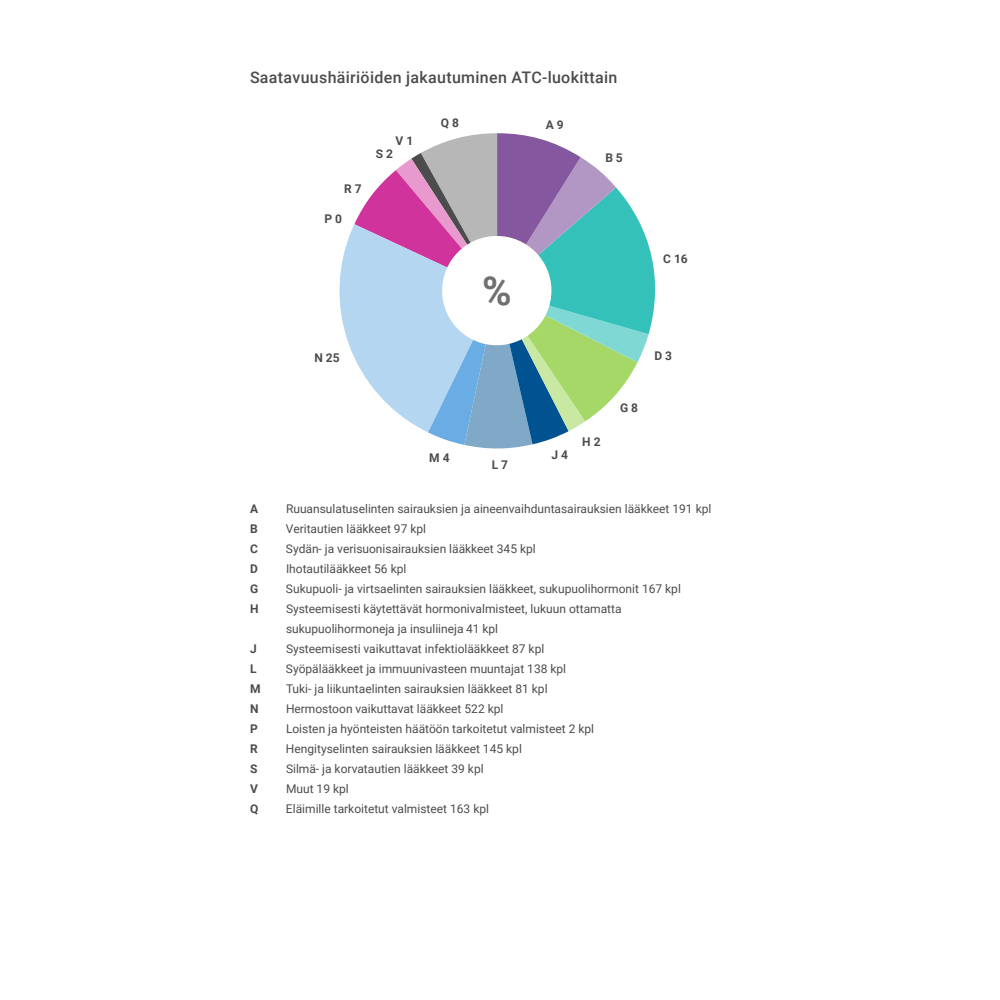
<style>
.page{position:relative;width:1000px;height:1000px;background:#fff}
.page>*{position:absolute;margin:0;border:0;box-sizing:border-box;transform-origin:0 0}
.t1{font:700 40px "Roboto";color:#707070}
.t2{font:500 16px "Roboto";letter-spacing:.02em;color:#4c4c4c}
.t3{font:12px/20px "Roboto";color:#4c4c4c}
.t4{font:700 12px "Roboto";color:#4c4c4c}
</style>
<div class="page">
<svg style="left:339px;top:133px;width:317px;height:316px"></svg>
<div style="left:442px;top:236px;width:109px;height:109px;background:#fff;border-radius:50%"></div>
<h2 class="t2" style="left:250px;top:66px;width:369px">Saatavuushäiriöiden jakautuminen ATC-luokittain</h2>
<p class="t4" style="left:344px;top:180px;width:19px">R 7</p>
<p class="t4" style="left:325px;top:210px;width:19px">P 0</p>
<p class="t4" style="left:395px;top:132px;width:19px">V 1</p>
<p class="t4" style="left:376px;top:145px;width:19px">S 2</p>
<p class="t4" style="left:314px;top:350px;width:27px">N 25</p>
<p class="t4" style="left:441px;top:114px;width:20px">Q 8</p>
<h1 class="t1" style="left:482px;top:262px;width:31px">%</h1>
<p class="t4" style="left:429px;top:449px;width:22px">M 4</p>
<p class="t4" style="left:492px;top:456px;width:18px">L 7</p>
<p class="t4" style="left:546px;top:116px;width:19px">A 9</p>
<p class="t4" style="left:605px;top:150px;width:19px">B 5</p>
<p class="t4" style="left:663px;top:251px;width:26px">C 16</p>
<p class="t4" style="left:551px;top:446px;width:18px">J 4</p>
<p class="t4" style="left:582px;top:434px;width:20px">H 2</p>
<p class="t4" style="left:620px;top:399px;width:20px">G 8</p>
<p class="t4" style="left:654px;top:347px;width:19px">D 3</p>
<p class="t4" style="left:250px;top:500px;width:10px">A</p>
<p class="t3" style="left:286px;top:498px;width:427px">Ruuansulatuselinten sairauksien ja aineenvaihduntasairauksien lääkkeet 191 kpl</p>
<p class="t4" style="left:250px;top:520px;width:9px">B</p>
<p class="t3" style="left:286px;top:518px;width:142px">Veritautien lääkkeet 97 kpl</p>
<p class="t4" style="left:250px;top:540px;width:9px">C</p>
<p class="t3" style="left:286px;top:538px;width:251px">Sydän- ja verisuonisairauksien lääkkeet 345 kpl</p>
<p class="t4" style="left:250px;top:560px;width:9px">D</p>
<p class="t3" style="left:286px;top:558px;width:122px">Ihotautilääkkeet 56 kpl</p>
<p class="t4" style="left:250px;top:580px;width:10px">G</p>
<p class="t3" style="left:286px;top:578px;width:396px">Sukupuoli- ja virtsaelinten sairauksien lääkkeet, sukupuolihormonit 167 kpl</p>
<p class="t4" style="left:250px;top:600px;width:10px">H</p>
<p class="t3" style="left:286px;top:598px;width:337px">Systeemisesti käytettävät hormonivalmisteet, lukuun ottamatta sukupuolihormoneja ja insuliineja 41 kpl</p>
<p class="t4" style="left:250px;top:640px;width:8px">J</p>
<p class="t3" style="left:286px;top:638px;width:260px">Systeemisesti vaikuttavat infektiolääkkeet 87 kpl</p>
<p class="t4" style="left:250px;top:660px;width:8px">L</p>
<p class="t3" style="left:286px;top:658px;width:282px">Syöpälääkkeet ja immuunivasteen muuntajat 138 kpl</p>
<p class="t4" style="left:250px;top:680px;width:12px">M</p>
<p class="t3" style="left:286px;top:678px;width:263px">Tuki- ja liikuntaelinten sairauksien lääkkeet 81 kpl</p>
<p class="t4" style="left:250px;top:700px;width:10px">N</p>
<p class="t3" style="left:286px;top:698px;width:219px">Hermostoon vaikuttavat lääkkeet 522 kpl</p>
<p class="t4" style="left:250px;top:720px;width:9px">P</p>
<p class="t3" style="left:286px;top:718px;width:310px">Loisten ja hyönteisten häätöön tarkoitetut valmisteet 2 kpl</p>
<p class="t4" style="left:250px;top:740px;width:9px">R</p>
<p class="t3" style="left:286px;top:738px;width:237px">Hengityselinten sairauksien lääkkeet 145 kpl</p>
<p class="t4" style="left:250px;top:760px;width:9px">S</p>
<p class="t3" style="left:286px;top:758px;width:199px">Silmä- ja korvatautien lääkkeet 39 kpl</p>
<p class="t4" style="left:250px;top:780px;width:9px">V</p>
<p class="t3" style="left:286px;top:778px;width:64px">Muut 19 kpl</p>
<p class="t4" style="left:250px;top:800px;width:10px">Q</p>
<p class="t3" style="left:286px;top:798px;width:205px">Eläimille tarkoitetut valmisteet 163 kpl</p>
</div>
